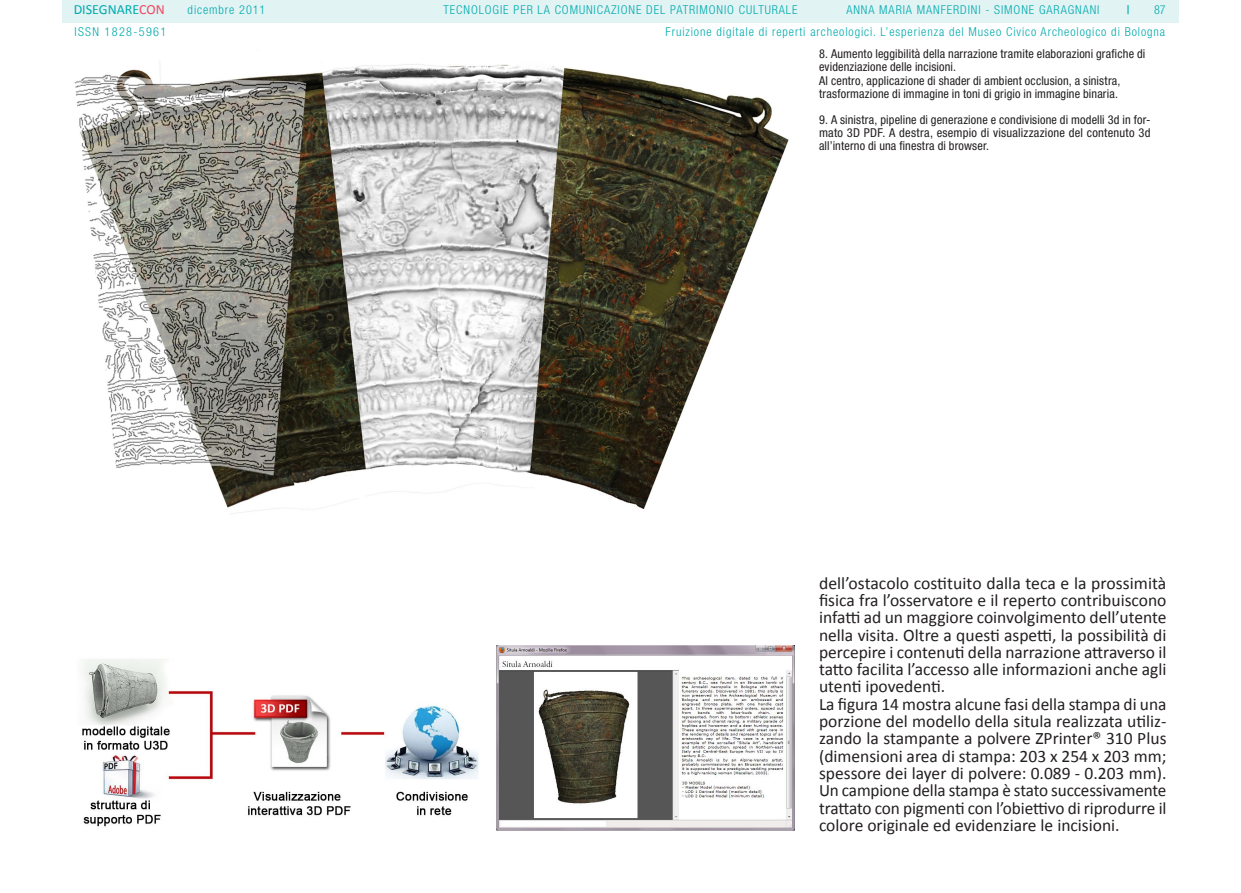
<style>
.page{position:relative;width:1241px;height:893px;background:#fff}
.page>*{position:absolute;margin:0;border:0;box-sizing:border-box;transform-origin:0 0}
.Articolo_TESTO_BASE{font:17.5px/17.3px "Calibri";color:#231f20;text-align:justify}
.t1{font:14px "Calibri";color:#00aaad}
.Figg_Didascalie{font:condensed 12.25px/13.1px "Helvetica Neue LT Std";letter-spacing:.01em;color:#231f20}
.t2{font:300 condensed 12.25px/21.3px "Helvetica Neue LT Std";letter-spacing:.075em;color:#00aaad;text-align:right}
.t3{font:300 condensed 12.25px "Helvetica Neue LT Std";letter-spacing:.11em;color:#00aaad}
.t4{font:500 condensed 12.25px "Helvetica Neue LT Std";color:#00aaad}
.s1{color:#f24862}
</style>
<div class="page">
<div style="left:62px;top:0;width:1116px;height:23px;background:#e2f3f4"></div>
<img style="left:82px;top:645px;width:712px;height:186px">
<img style="left:74px;top:64px;width:715px;height:450px">
<p class="t1" style="left:74px;top:1px;width:93px">DISEGNARE<span class="s1">CON</span></p>
<p class="t2" style="left:846px;top:-1px;width:255px">ANNA MARIA MANFERDINI - SIMONE GARAGNANI</p>
<p class="t4" style="left:1126px;top:3px;width:4px">|</p>
<p class="t2" style="left:188px;top:-1px;width:79px">dicembre 2011</p>
<p class="t2" style="left:443px;top:-1px;width:355px">TECNOLOGIE PER LA COMUNICAZIONE DEL PATRIMONIO CULTURALE</p>
<p class="t2" style="left:665px;top:-1px;width:501px">87<br>Fruizione digitale di reperti archeologici. L’esperienza del Museo Civico Archeologico di Bologna</p>
<p class="t3" style="left:74px;top:24px;width:93px">ISSN 1828-5961</p>
<p class="Figg_Didascalie" style="left:819px;top:47px;width:328px">8. Aumento leggibilità della narrazione tramite elaborazioni grafiche di evidenziazione delle incisioni.</p>
<p class="Figg_Didascalie" style="left:819px;top:74px;width:303px">Al centro, applicazione di shader di ambient occlusion, a sinistra, trasformazione di immagine in toni di grigio in immagine binaria.</p>
<p class="Figg_Didascalie" style="left:819px;top:113px;width:333px;text-align:justify">9. A sinistra, pipeline di generazione e condivisione di modelli 3d in for&shy;mato 3D PDF. A destra, esempio di visualizzazione del contenuto 3d all’interno di una finestra di browser.</p>
<p class="Articolo_TESTO_BASE" style="left:819px;top:573px;width:349px">dell’ostacolo costituito dalla teca e la prossimità fisica fra l’osservatore e il reperto contribuiscono infatti ad un maggiore coinvolgimento dell’utente nella visita. Oltre a questi aspetti, la possibilità di percepire i contenuti della narrazione attraverso il tatto facilita l’accesso alle informazioni anche agli utenti ipovedenti.</p>
<p class="Articolo_TESTO_BASE" style="left:819px;top:694px;width:349px">La figura 14 mostra alcune fasi della stampa di una porzione del modello della situla realizzata utiliz&shy;zando la stampante a polvere ZPrinter® 310 Plus (dimensioni area di stampa: 203 x 254 x 203 mm; spessore dei layer di polvere: 0.089 - 0.203 mm).<br>Un campione della stampa è stato successivamente trattato con pigmenti con l’obiettivo di riprodurre il colore originale ed evidenziare le incisioni.</p>
</div>
